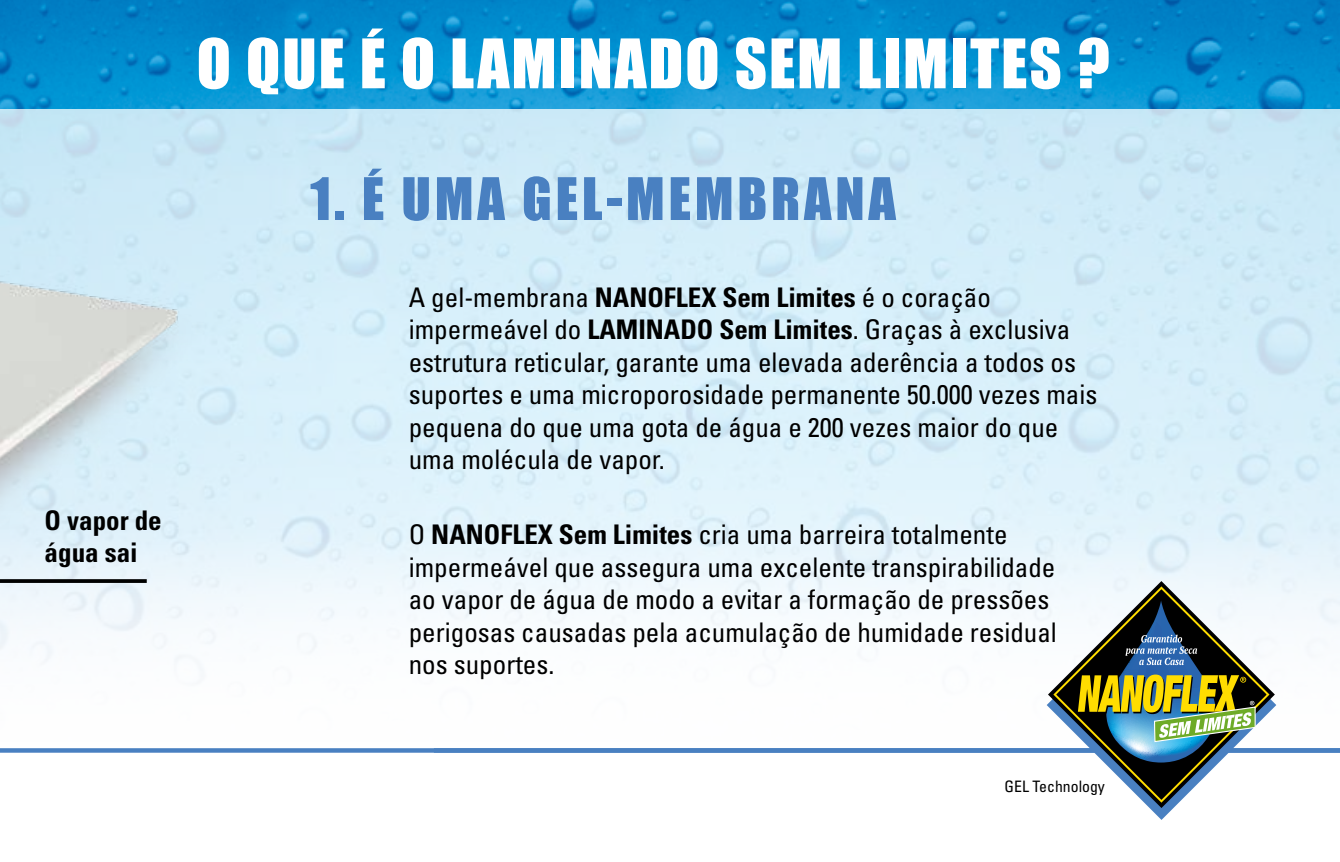
<style>
.page{position:relative;width:1340px;height:862px;background:#fff}
.page>*{position:absolute;margin:0;border:0;box-sizing:border-box;transform-origin:0 0}
.t1{font:63px "Impact";letter-spacing:.03em;color:#fff}
.t2{font:54px "Impact";letter-spacing:.07em;color:#4980c1}
.t3{font:condensed 27px/32.4px "Univers LT Std";color:#000}
.t4{font:700 condensed 27px/32.4px "Univers LT Std";color:#000}
.t5{font:condensed 15.75px "Univers LT Std";color:#000}
.s1{font-weight:700}
</style>
<div class="page">
<img style="left:218px;top:108px;width:1121px;height:645px">
<img style="left:0;top:0;width:1339px;height:108px">
<svg style="left:218px;top:747px;width:216px;height:5px"></svg>
<img style="left:0;top:53px;width:218px;height:700px">
<div style="left:434px;top:747px;width:905px;height:5px;background:#4980c1"></div>
<svg style="left:1046px;top:589px;width:230px;height:230px"></svg>
<svg style="left:1048px;top:580px;width:226px;height:227px"></svg>
<svg style="left:1051px;top:584px;width:219px;height:219px"></svg>
<svg style="left:1077px;top:600px;width:179px;height:162px"></svg>
<hr style="left:0;top:579px;width:147px;height:3px;background:#000">
<p class="t4" style="left:45px;top:503px;width:118px">O vapor de água sai</p>
<h1 class="t1" style="left:197px;top:15px;width:914px">O QUE É O LAMINADO SEM LIMITES ?</h1>
<h2 class="t2" style="left:310px;top:157px;width:587px">1. É UMA GEL-MEMBRANA</h2>
<p class="t3" style="left:409px;top:280px;width:690px">A gel-membrana <span class="s1">NANOFLEX Sem Limites</span> é o coração impermeável do <span class="s1">LAMINADO Sem Limites</span>. Graças à exclusiva estrutura reticular, garante uma elevada aderência a todos os suportes e uma microporosidade permanente 50.000 vezes mais pequena do que uma gota de água e 200 vezes maior do que uma molécula de vapor.</p>
<p class="t3" style="left:409px;top:518px;width:649px">O <span class="s1">NANOFLEX Sem Limites</span> cria uma barreira totalmente impermeável que assegura uma excelente transpirabilidade ao vapor de água de modo a evitar a formação de pressões perigosas causadas pela acumulação de humidade residual nos suportes.</p>
<p class="t5" style="left:1004px;top:775px;width:102px">GEL Technology</p>
</div>
